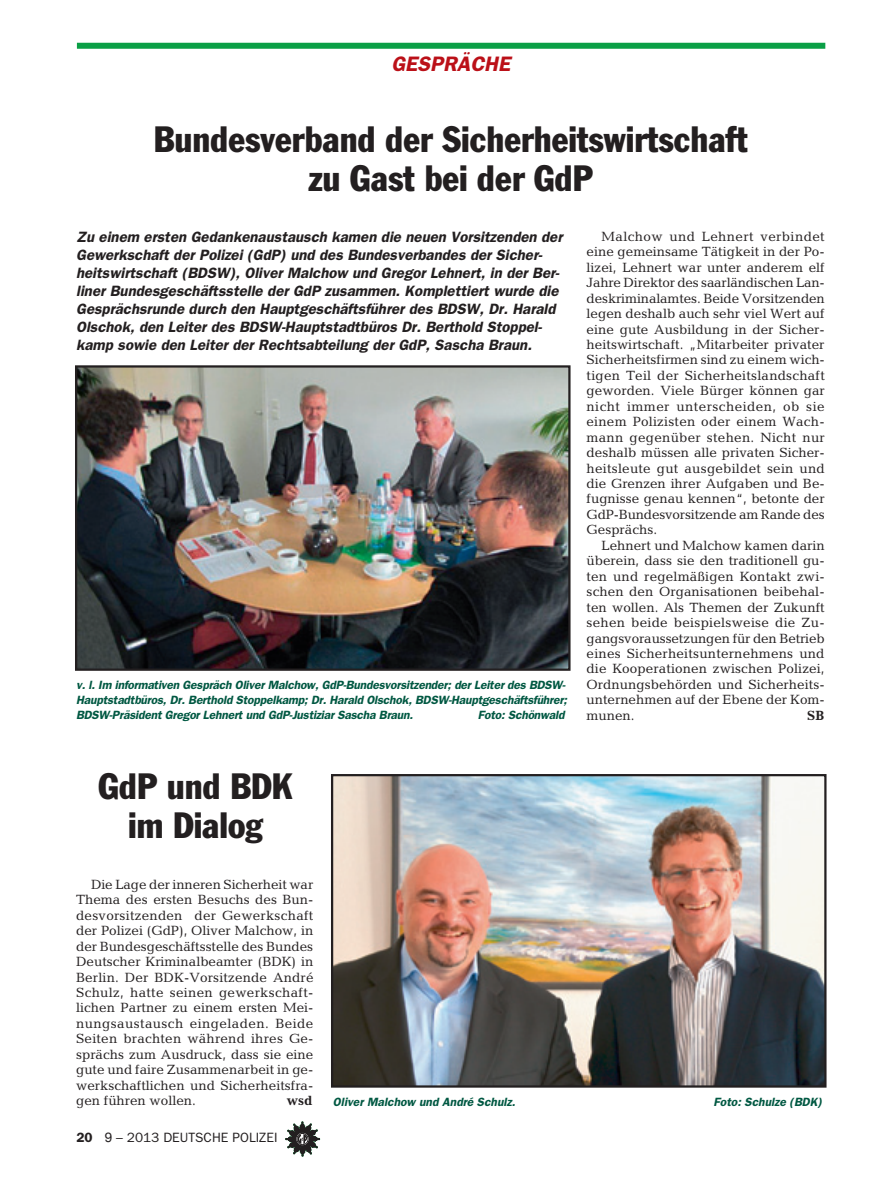
<style>
.page{position:relative;width:893px;height:1191px;background:#fff}
.page>*{position:absolute;margin:0;border:0;box-sizing:border-box;transform-origin:0 0}
.t1{font:condensed 36px/39px "Franklin Gothic";color:#231f20;text-align:center}
.t2{font:italic 600 21px "Franklin Gothic";color:#bb1018}
.t3{font:italic 600 15px/18px "Franklin Gothic";color:#231f20}
.t4{font:13.5px/15.5px "Candida";color:#231f20;text-align:justify}
.t5{font:13.5px "Franklin Gothic";color:#231f20}
.t6{font:700 13.5px "Candida";color:#231f20}
.t7{font:italic 600 12px/15px "Franklin Gothic";letter-spacing:-.015em;color:#005842;text-align:justify}
.s1{font-weight:600}
.s2{font-family:"Helvetica Neue"}
</style>
<div class="page">
<svg style="left:285px;top:1121px;width:35px;height:35px"></svg>
<div style="left:77px;top:43px;width:748px;height:6px;background:#0a9f46"></div>
<img style="left:78px;top:368px;width:489px;height:300px">
<div style="left:75px;top:365px;width:495px;height:306px;border:2px solid #231f20"></div>
<img style="left:334px;top:777px;width:489px;height:307px">
<div style="left:331px;top:774px;width:495px;height:313px;border:2px solid #231f20"></div>
<h2 class="t2" style="left:391px;top:51px;width:29px">Gespräche</h2>
<h1 class="t1" style="left:154px;top:119px;width:595px">Bundesverband der Sicherheitswirtschaft zu Gast bei der GdP</h1>
<p class="t3" style="left:76px;top:228px;width:488px">Zu einem ersten Gedankenaustausch kamen die neuen Vorsitzenden der Gewerkschaft der Polizei (GdP) und des Bundesverbandes der Sicher&shy;heitswirtschaft (BDSW), Oliver Malchow und Gregor Lehnert, in der Ber&shy;liner Bundesgeschäftsstelle der GdP zusammen. Komplettiert wurde die Gesprächsrunde durch den Hauptgeschäftsführer des BDSW, Dr. Harald Olschok, den Leiter des BDSW-Hauptstadtbüros Dr. Berthold Stoppel&shy;kamp sowie den Leiter der Rechtsabteilung der GdP, Sascha Braun.</p>
<p class="t7" style="left:76px;top:677px;width:492px">v. l. Im informativen Gespräch Oliver Malchow, GdP-Bundesvorsitzender; der Leiter des BDSW-Hauptstadtbüros, Dr. Berthold Stoppelkamp; Dr. Harald Olschok, BDSW-Hauptgeschäftsführer; BDSW-Präsident Gregor Lehnert und GdP-Justiziar Sascha Braun.</p>
<p class="t7" style="left:478px;top:707px;width:88px">Foto: Schönwald</p>
<p class="t4" style="left:587px;top:228px;width:240px;text-indent:15px">Malchow und Lehnert verbindet eine gemeinsame Tätigkeit in der Po&shy;lizei, Lehnert war unter anderem elf Jahre Direktor des saarländischen Lan&shy;deskriminalamtes. Beide Vorsitzenden legen deshalb auch sehr viel Wert auf eine gute Ausbildung in der Sicher&shy;heitswirtschaft. „Mitarbeiter privater Sicherheitsfirmen sind zu einem wich&shy;tigen Teil der Sicherheitslandschaft geworden. Viele Bürger können gar nicht immer unterscheiden, ob sie einem Polizisten oder einem Wach&shy;mann gegenüber stehen. Nicht nur deshalb müssen alle privaten Sicher&shy;heitsleute gut ausgebildet sein und die Grenzen ihrer Aufgaben und Be&shy;fugnisse genau kennen“, betonte der GdP-Bundesvorsitzende am Rande des Gesprächs.</p>
<p class="t4" style="left:587px;top:537px;width:240px;text-indent:15px">Lehnert und Malchow kamen darin überein, dass sie den traditionell gu&shy;ten und regelmäßigen Kontakt zwi&shy;schen den Organisationen beibehal&shy;ten wollen. Als Themen der Zukunft sehen beide beispielsweise die Zu&shy;gangsvoraussetzungen für den Betrieb eines Sicherheitsunternehmens und die Kooperationen zwischen Polizei, Ordnungsbehörden und Sicherheits&shy;unternehmen auf der Ebene der Kom&shy;munen.</p>
<p class="t6" style="left:807px;top:707px;width:19px">SB</p>
<h1 class="t1" style="left:99px;top:767px;width:195px">GdP und BDK im Dialog</h1>
<p class="t4" style="left:76px;top:876px;width:239px;text-indent:15px">Die Lage der inneren Sicherheit war Thema des ersten Besuchs des Bun&shy;desvorsitzenden der Gewerkschaft der Polizei (GdP), Oliver Malchow, in der Bundesgeschäftsstelle des Bundes Deutscher Kriminalbeamter (BDK) in Berlin. Der BDK-Vorsitzende André Schulz, hatte seinen gewerkschaft&shy;lichen Partner zu einem ersten Mei&shy;nungsaustausch eingeladen. Beide Seiten brachten während ihres Ge&shy;sprächs zum Ausdruck, dass sie eine gute und faire Zusammenarbeit in ge&shy;werkschaftlichen und Sicherheitsfra&shy;gen führen wollen.</p>
<p class="t6" style="left:287px;top:1092px;width:27px">wsd</p>
<p class="t5" style="left:77px;top:1129px;width:203px"><span class="s1">20</span> <span class="s2">9</span> – 2013 DEUTSCHE POLIZEI</p>
<p class="t7" style="left:333px;top:1094px;width:184px">Oliver Malchow und André Schulz.</p>
<p class="t7" style="left:713px;top:1094px;width:110px">Foto: Schulze (BDK)</p>
</div>
